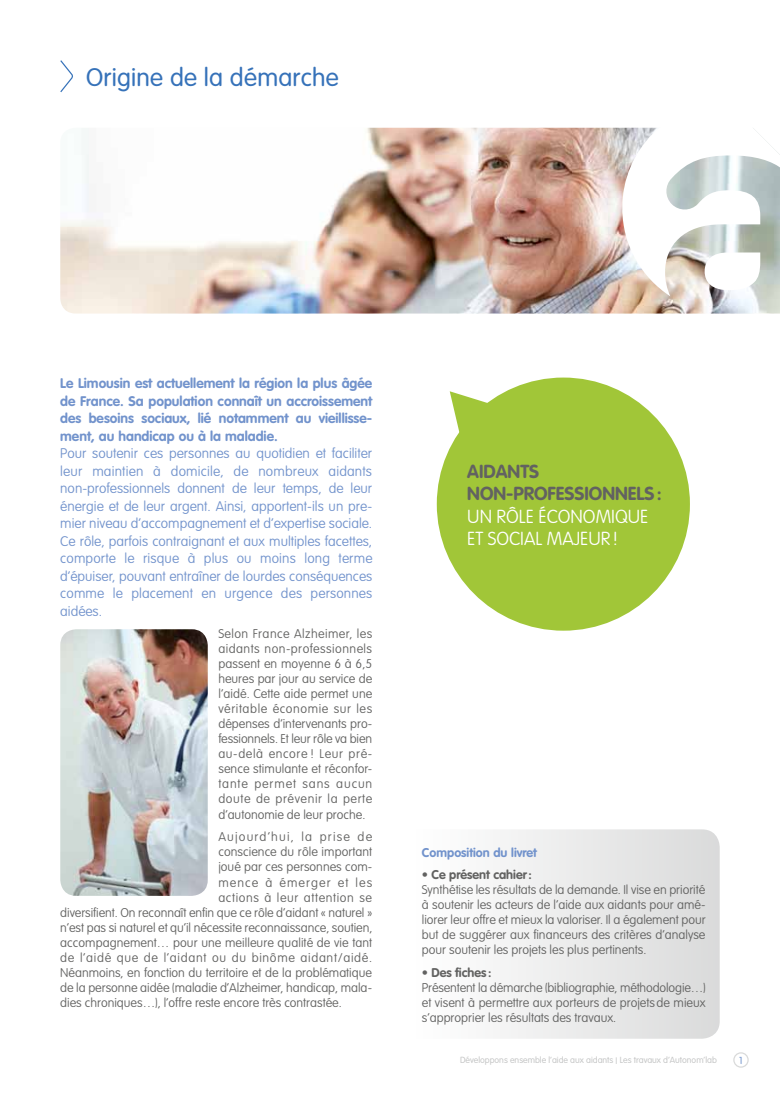
<style>
.page{position:relative;width:780px;height:1099px;background:#fff}
.page>*{position:absolute;margin:0;border:0;box-sizing:border-box;transform-origin:0 0}
.t1{font:300 25px "VAG Rounded";letter-spacing:.01em;color:#3672b9}
.t2{font:100 18.62px/22.4px "VAG Rounded";color:#fff}
.t3{font:700 18.62px/22.4px "VAG Rounded";color:#626261}
.t4{font:100 13.75px/17.5px "VAG Rounded";letter-spacing:.01em;color:#7293cc;text-align:justify}
.t5{font:700 13.75px/17.5px "VAG Rounded";color:#7293cc}
.t6{font:100 12.5px/15px "VAG Rounded";color:#626261;text-align:justify}
.t7{font:100 12.5px "VAG Rounded";letter-spacing:.055em;color:#626261}
.t8{font:700 12.5px "VAG Rounded";color:#626261}
.t9{font:100 12.5px "VAG Rounded";letter-spacing:.05em;color:#626261}
.t10{font:700 12.5px "VAG Rounded";color:#7293cc}
.t11{font:100 12.5px "VAG Rounded";letter-spacing:.085em;color:#626261}
.t12{font:300 10px "VAG Rounded";color:#7293cc}
.t13{font:300 8.75px "VAG Rounded";color:#c5c6c6}
</style>
<div class="page">
<div style="left:437px;top:377px;width:253px;height:253px;background:#a1c638;border-radius:50%"></div>
<svg style="left:449px;top:391px;width:58px;height:59px"></svg>
<svg style="left:500px;top:829px;width:219px;height:209px"></svg>
<svg style="left:60px;top:60px;width:13px;height:33px"></svg>
<img style="left:60px;top:128px;width:720px;height:185px">
<svg style="left:622px;top:127px;width:158px;height:169px"></svg>
<img style="left:60px;top:629px;width:148px;height:266px">
<div style="left:733px;top:1052px;width:15px;height:15px;border:1px solid #d9dada;border-radius:50%"></div>
<h1 class="t1" style="left:86px;top:63px;width:254px">Origine de la démarche</h1>
<p class="t5" style="left:60px;top:374px;width:314px">Le Limousin est actuellement la région la plus âgée de France. Sa population connaît un accroissement des besoins sociaux, lié notamment au vieillisse&shy;ment, au handicap ou à la maladie.</p>
<p class="t4" style="left:60px;top:445px;width:314px">Pour soutenir ces personnes au quotidien et faciliter leur maintien à domicile, de nombreux aidants non-professionnels donnent de leur temps, de leur énergie et de leur argent. Ainsi, apportent-ils un pre&shy;mier niveau d’accompagnement et d’expertise sociale.<br>Ce rôle, parfois contraignant et aux multiples facettes, comporte le risque à plus ou moins long terme d’épuiser, pouvant entraîner de lourdes conséquences comme le placement en urgence des personnes aidées.</p>
<p class="t6" style="left:218px;top:626px;width:155px">Selon France Alzheimer, les aidants non-professionnels passent en moyenne 6 à 6,5 heures par jour au service de l’aidé. Cette aide permet une véritable économie sur les dépenses d’intervenants pro&shy;fessionnels. Et leur rôle va bien au-delà encore ! Leur pré&shy;sence stimulante et réconfor&shy;tante permet sans aucun doute de prévenir la perte</p>
<p class="t6" style="left:218px;top:803px;width:155px;line-height:22.1px">d’autonomie de leur proche.<br>Aujourd’hui, la prise de</p>
<p class="t6" style="left:218px;top:844px;width:155px">conscience du rôle important</p>
<p class="t6" style="left:218px;top:859px;width:155px">joué par ces personnes com-</p>
<p class="t11" style="left:218px;top:875px;width:155px">mence à émerger et les</p>
<p class="t9" style="left:218px;top:890px;width:155px">actions à leur attention se</p>
<p class="t6" style="left:60px;top:904px;width:313px">diversifient. On reconnaît enfin que ce rôle d’aidant « naturel »</p>
<p class="t6" style="left:60px;top:919px;width:313px">n’est pas si naturel et qu’il nécessite reconnaissance, soutien,</p>
<p class="t6" style="left:60px;top:934px;width:313px">accompagnement… pour une meilleure qualité de vie tant</p>
<p class="t7" style="left:60px;top:950px;width:313px">de l’aidé que de l’aidant ou du binôme aidant/aidé.</p>
<p class="t6" style="left:60px;top:964px;width:313px">Néanmoins, en fonction du territoire et de la problématique</p>
<p class="t6" style="left:60px;top:979px;width:313px">de la personne aidée (maladie d’Alzheimer, handicap, mala-</p>
<p class="t6" style="left:60px;top:994px;width:283px">dies chroniques…), l’offre reste encore très contrastée.</p>
<h2 class="t3" style="left:467px;top:460px;width:108px">Aidants non-professio</h2>
<h2 class="t3" style="left:602px;top:482px;width:61px">nnels :</h2>
<h2 class="t2" style="left:467px;top:505px;width:93px">un rôle écono</h2>
<h2 class="t2" style="left:467px;top:505px;width:180px;text-indent:128px">mique et social majeur !</h2>
<p class="t10" style="left:422px;top:845px;width:117px">Composition du livret</p>
<p class="t8" style="left:422px;top:867px;width:111px">• Ce présent cahier:</p>
<p class="t6" style="left:422px;top:882px;width:285px">Synthétise les résultats de la demande. Il vise en priorité à soutenir les acteurs de l’aide aux aidants pour amé&shy;liorer leur offre et mieux la valoriser. Il a également pour but de suggérer aux financeurs des critères d’analyse pour soutenir les projets les plus pertinents.</p>
<p class="t8" style="left:422px;top:964px;width:71px">• Des fiches :</p>
<p class="t6" style="left:422px;top:979px;width:285px">Présentent la démarche (bibliographie, méthodologie…) et visent à permettre aux porteurs de projetsde mieux s’approprier les résultats des travaux.</p>
<p class="t13" style="left:460px;top:1055px;width:258px">Développons ensemble l’aide aux aidants | Les travaux d’Autonom’lab</p>
<p class="t12" style="left:739px;top:1054px;width:5px">1</p>
</div>
